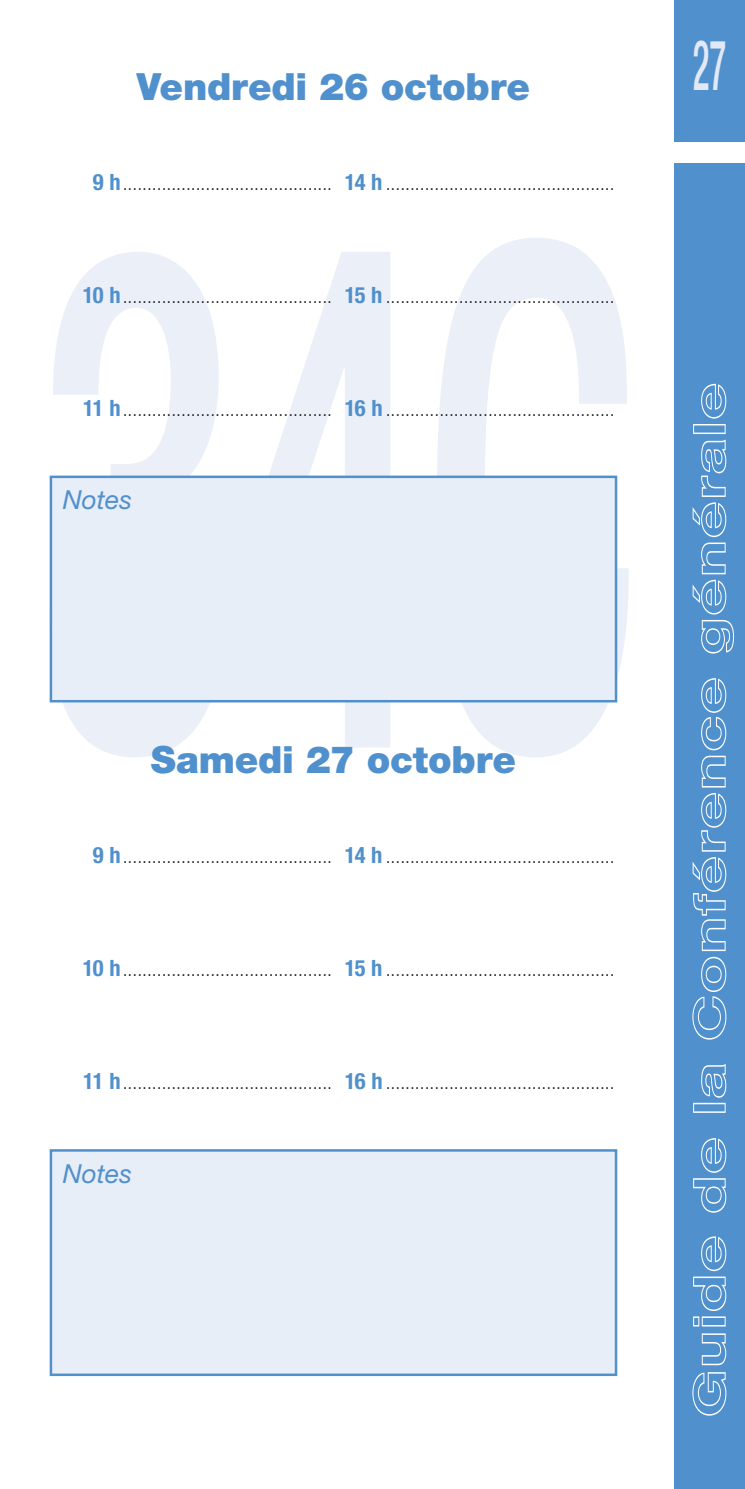
<style>
.page{position:relative;width:745px;height:1489px;background:#fff}
.page>*{position:absolute;margin:0;border:0;box-sizing:border-box;transform-origin:0 0}
.t1{font:500 condensed 70px "Helvetica Neue LT";color:#e1e9f6;scale:.5 1}
.t2{font:45.5px "Helvetica Neue LT Bold Outline";color:#fff;scale:1.43 1}
.t3{font:900 37.5px "Helvetica Neue LT";letter-spacing:-.005em;color:#5090cc}
.t4{font:italic 26.25px "Helvetica Neue LT";color:#5090cc}
.t5{font:300 17.5px "Helvetica Neue LT";color:#231f20}
.s1{font-weight:700;font-stretch:condensed;font-size:22.5px;color:#5090cc}
</style>
<div class="page">
<div style="left:673px;top:163px;width:71px;height:1325px;background:#5090cc"></div>
<div style="left:673px;top:0;width:71px;height:142px;background:#5090cc"></div>
<div style="left:51px;top:477px;width:564px;height:224px;background:#e8eef8"></div>
<div style="left:50px;top:475px;width:567px;height:227px;border:2px solid #5090cc"></div>
<div style="left:51px;top:1150px;width:564px;height:224px;background:#e8eef8"></div>
<div style="left:50px;top:1149px;width:567px;height:226px;border:2px solid #5090cc"></div>
<h3 class="t3" style="left:137px;top:73px;width:394px">Vendredi 26 octobre</h3>
<p class="t5" style="left:93px;top:177px;width:523px"><span class="s1">9 h</span> ........................................... <span class="s1">14 h</span> ...............................................</p>
<p class="t5" style="left:83px;top:290px;width:533px"><span class="s1">10 h</span> ........................................... <span class="s1">15 h</span> ...............................................</p>
<p class="t5" style="left:83px;top:403px;width:532px"><span class="s1">11 h</span> ........................................... <span class="s1">16 h</span> ...............................................</p>
<h3 class="t4" style="left:63px;top:490px;width:71px">Notes</h3>
<h3 class="t3" style="left:151px;top:746px;width:367px">Samedi 27 octobre</h3>
<p class="t5" style="left:93px;top:850px;width:523px"><span class="s1">9 h</span> ........................................... <span class="s1">14 h</span> ...............................................</p>
<p class="t5" style="left:83px;top:963px;width:533px"><span class="s1">10 h</span> ........................................... <span class="s1">15 h</span> ...............................................</p>
<p class="t5" style="left:83px;top:1076px;width:532px"><span class="s1">11 h</span> ........................................... <span class="s1">16 h</span> ...............................................</p>
<h3 class="t4" style="left:63px;top:1163px;width:71px">Notes</h3>
<h1 class="t1" style="left:692px;top:40px;width:69px">27</h1>
<h2 class="t2" style="left:692px;top:1417px;width:726px;rotate:-90deg">Guide de la Conférence générale</h2>
</div>
